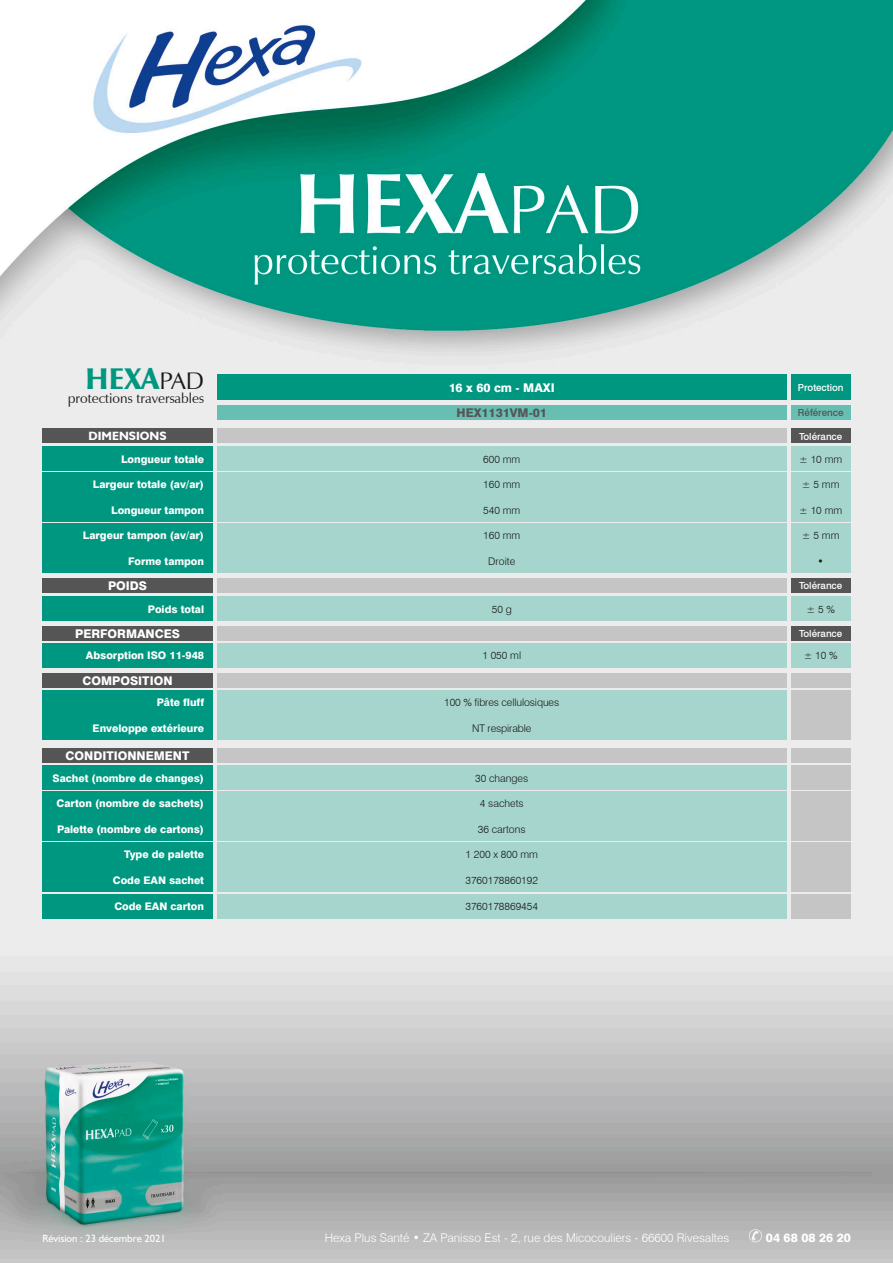
<style>
.page{position:relative;width:893px;height:1263px;background:#fff}
.page>*{position:absolute;margin:0;border:0;box-sizing:border-box;transform-origin:0 0}
.t1{font:900 30px "Zapf Humanist 601 BT";color:#009781}
.t2{font:13.8px "Zapf Humanist 601 BT";color:#191918}
.t3{font:300 12px "Swiss 721 BT";color:#fff}
.Categorie{font:800 12px "Swiss 721 BT";color:#fff}
.Ref{font:800 12px "Swiss 721 BT";color:#555}
.Produit{font:800 12px "Swiss 721 BT";color:#fff}
.t4{font:700 12px "Humanist 521 BT";color:#fff}
.Sous-categorie{font:800 10.5px "Swiss 721 BT";color:#fff}
.Description{font:300 10.5px "Swiss 721 BT";color:#191918}
.t5{font:10.5px "Humanist 521 BT";color:#fff}
.Precision{font:500 9.75px "Swiss 721 BT";color:#fff}
.Precision-2{font:500 9.75px "Swiss 721 BT";color:#555}
.s1{font-weight:400;font-size:24px;color:#191918}
</style>
<div class="page">
<img style="left:0;top:0;width:893px;height:1263px">
<div style="left:43px;top:596px;width:170px;height:25px;background:#009781"></div>
<div style="left:217px;top:596px;width:570px;height:25px;background:#a5d5cd"></div>
<div style="left:791px;top:596px;width:59px;height:25px;background:#a5d5cd"></div>
<div style="left:217px;top:405px;width:570px;height:15px;background:#67bfb3"></div>
<div style="left:791px;top:405px;width:59px;height:15px;background:#67bfb3"></div>
<div style="left:217px;top:374px;width:570px;height:26px;background:#009781"></div>
<div style="left:791px;top:374px;width:59px;height:26px;background:#009781"></div>
<div style="left:43px;top:578px;width:170px;height:15px;background:#555"></div>
<div style="left:217px;top:578px;width:570px;height:15px;background:#c5c5c6"></div>
<div style="left:791px;top:578px;width:59px;height:15px;background:#555"></div>
<div style="left:43px;top:673px;width:170px;height:15px;background:#555"></div>
<div style="left:217px;top:673px;width:570px;height:15px;background:#c5c5c6"></div>
<div style="left:791px;top:673px;width:59px;height:15px;background:#c5c5c6"></div>
<div style="left:43px;top:626px;width:170px;height:15px;background:#555"></div>
<div style="left:217px;top:626px;width:570px;height:15px;background:#c5c5c6"></div>
<div style="left:791px;top:626px;width:59px;height:15px;background:#555"></div>
<div style="left:43px;top:748px;width:170px;height:15px;background:#555"></div>
<div style="left:217px;top:748px;width:570px;height:15px;background:#c5c5c6"></div>
<div style="left:791px;top:748px;width:59px;height:15px;background:#c5c5c6"></div>
<div style="left:43px;top:428px;width:170px;height:15px;background:#555"></div>
<div style="left:217px;top:428px;width:570px;height:15px;background:#c5c5c6"></div>
<div style="left:791px;top:428px;width:59px;height:15px;background:#555"></div>
<div style="left:43px;top:765px;width:170px;height:25px;background:#009781"></div>
<div style="left:217px;top:765px;width:570px;height:25px;background:#a5d5cd"></div>
<div style="left:791px;top:765px;width:59px;height:25px;background:#c5c5c6"></div>
<div style="left:43px;top:816px;width:170px;height:25px;background:#009781"></div>
<div style="left:43px;top:842px;width:170px;height:24px;background:#009781"></div>
<div style="left:217px;top:816px;width:570px;height:25px;background:#a5d5cd"></div>
<div style="left:217px;top:842px;width:570px;height:24px;background:#a5d5cd"></div>
<div style="left:791px;top:816px;width:59px;height:25px;background:#c5c5c6"></div>
<div style="left:791px;top:842px;width:59px;height:24px;background:#c5c5c6"></div>
<div style="left:43px;top:791px;width:170px;height:24px;background:#009781"></div>
<div style="left:217px;top:791px;width:570px;height:24px;background:#a5d5cd"></div>
<div style="left:791px;top:791px;width:59px;height:24px;background:#c5c5c6"></div>
<div style="left:43px;top:643px;width:170px;height:25px;background:#009781"></div>
<div style="left:217px;top:643px;width:570px;height:25px;background:#a5d5cd"></div>
<div style="left:791px;top:643px;width:59px;height:25px;background:#a5d5cd"></div>
<div style="left:43px;top:446px;width:170px;height:25px;background:#009781"></div>
<div style="left:217px;top:446px;width:570px;height:25px;background:#a5d5cd"></div>
<div style="left:791px;top:446px;width:59px;height:25px;background:#a5d5cd"></div>
<div style="left:43px;top:497px;width:170px;height:25px;background:#009781"></div>
<div style="left:217px;top:497px;width:570px;height:25px;background:#a5d5cd"></div>
<div style="left:791px;top:497px;width:59px;height:25px;background:#a5d5cd"></div>
<div style="left:43px;top:549px;width:170px;height:24px;background:#009781"></div>
<div style="left:217px;top:549px;width:570px;height:24px;background:#a5d5cd"></div>
<div style="left:791px;top:549px;width:59px;height:24px;background:#a5d5cd"></div>
<div style="left:43px;top:472px;width:170px;height:24px;background:#009781"></div>
<div style="left:217px;top:472px;width:570px;height:24px;background:#a5d5cd"></div>
<div style="left:791px;top:472px;width:59px;height:24px;background:#a5d5cd"></div>
<div style="left:43px;top:523px;width:170px;height:24px;background:#009781"></div>
<div style="left:217px;top:523px;width:570px;height:24px;background:#a5d5cd"></div>
<div style="left:791px;top:523px;width:59px;height:24px;background:#a5d5cd"></div>
<div style="left:43px;top:690px;width:170px;height:24px;background:#009781"></div>
<div style="left:217px;top:690px;width:570px;height:24px;background:#a5d5cd"></div>
<div style="left:791px;top:690px;width:59px;height:24px;background:#c5c5c6"></div>
<div style="left:43px;top:715px;width:170px;height:25px;background:#009781"></div>
<div style="left:217px;top:715px;width:570px;height:25px;background:#a5d5cd"></div>
<div style="left:791px;top:715px;width:59px;height:25px;background:#c5c5c6"></div>
<div style="left:43px;top:867px;width:170px;height:25px;background:#009781"></div>
<div style="left:217px;top:867px;width:570px;height:25px;background:#a5d5cd"></div>
<div style="left:791px;top:867px;width:59px;height:25px;background:#c5c5c6"></div>
<div style="left:43px;top:894px;width:170px;height:24px;background:#009781"></div>
<div style="left:217px;top:894px;width:570px;height:24px;background:#a5d5cd"></div>
<div style="left:791px;top:894px;width:59px;height:24px;background:#c5c5c6"></div>
<svg style="left:749px;top:1229px;width:13px;height:13px"></svg>
<h1 class="t1" style="left:86px;top:360px;width:120px">HEXA<span class="s1">PAD</span></h1>
<h2 class="t2" style="left:68px;top:390px;width:138px">protections traversables</h2>
<p class="Produit" style="left:449px;top:380px;width:108px">16 x 60 cm - MAXI</p>
<p class="Precision" style="left:798px;top:381px;width:47px">Protection</p>
<p class="Ref" style="left:457px;top:405px;width:92px">HEX1131VM-01</p>
<p class="Precision-2" style="left:798px;top:407px;width:47px">Référence</p>
<p class="t4" style="left:89px;top:429px;width:79px">DIMENSIONS</p>
<p class="Precision" style="left:799px;top:430px;width:45px">Tolérance</p>
<p class="Sous-categorie" style="left:121px;top:453px;width:84px">Longueur totale</p>
<p class="Description" style="left:483px;top:453px;width:39px">600 mm</p>
<p class="Description" style="left:799px;top:453px;width:45px">± 10 mm</p>
<p class="Sous-categorie" style="left:93px;top:478px;width:113px">Largeur totale (av/ar)</p>
<p class="Description" style="left:483px;top:478px;width:39px">160 mm</p>
<p class="Description" style="left:802px;top:478px;width:39px">± 5 mm</p>
<p class="Sous-categorie" style="left:111px;top:504px;width:94px">Longueur tampon</p>
<p class="Description" style="left:483px;top:504px;width:39px">540 mm</p>
<p class="Description" style="left:799px;top:504px;width:45px">± 10 mm</p>
<p class="Sous-categorie" style="left:83px;top:529px;width:123px">Largeur tampon (av/ar)</p>
<p class="Description" style="left:483px;top:529px;width:39px">160 mm</p>
<p class="Description" style="left:802px;top:529px;width:39px">± 5 mm</p>
<p class="Sous-categorie" style="left:128px;top:555px;width:77px">Forme tampon</p>
<p class="Description" style="left:488px;top:555px;width:28px">Droite</p>
<p class="Description" style="left:818px;top:555px;width:8px">•</p>
<p class="Categorie" style="left:108px;top:579px;width:41px">POIDS</p>
<p class="Precision" style="left:799px;top:580px;width:45px">Tolérance</p>
<p class="Sous-categorie" style="left:148px;top:602px;width:58px">Poids total</p>
<p class="Description" style="left:492px;top:602px;width:22px">50 g</p>
<p class="Description" style="left:806px;top:602px;width:30px">± 5 %</p>
<p class="Categorie" style="left:75px;top:627px;width:106px">PERFORMANCES</p>
<p class="Precision" style="left:799px;top:628px;width:45px">Tolérance</p>
<p class="Sous-categorie" style="left:86px;top:649px;width:120px">Absorption ISO 11-948</p>
<p class="Description" style="left:482px;top:649px;width:40px">1 050 ml</p>
<p class="Description" style="left:804px;top:649px;width:36px">± 10 %</p>
<p class="Categorie" style="left:83px;top:673px;width:91px">COMPOSITION</p>
<p class="Sous-categorie" style="left:157px;top:696px;width:49px">Pâte fluff</p>
<p class="Description" style="left:444px;top:696px;width:116px">100 % fibres cellulosiques</p>
<p class="Sous-categorie" style="left:93px;top:721px;width:113px">Enveloppe extérieure</p>
<p class="Description" style="left:472px;top:721px;width:61px">NT respirable</p>
<p class="Categorie" style="left:66px;top:749px;width:125px">CONDITIONNEMENT</p>
<p class="Sous-categorie" style="left:53px;top:771px;width:153px">Sachet (nombre de changes)</p>
<p class="Description" style="left:475px;top:771px;width:55px">30 changes</p>
<p class="Sous-categorie" style="left:57px;top:797px;width:149px">Carton (nombre de sachets)</p>
<p class="Description" style="left:480px;top:797px;width:45px">4 sachets</p>
<p class="Sous-categorie" style="left:57px;top:822px;width:149px">Palette (nombre de cartons)</p>
<p class="Sous-categorie" style="left:124px;top:848px;width:81px">Type de palette</p>
<p class="Description" style="left:478px;top:822px;width:49px">36 cartons</p>
<p class="Description" style="left:465px;top:848px;width:74px">1 200 x 800 mm</p>
<p class="Sous-categorie" style="left:113px;top:874px;width:93px">Code EAN sachet</p>
<p class="Description" style="left:465px;top:874px;width:74px">3760178860192</p>
<p class="Sous-categorie" style="left:114px;top:900px;width:91px">Code EAN carton</p>
<p class="Description" style="left:465px;top:900px;width:74px">3760178869454</p>
<p class="t5" style="left:43px;top:1232px;width:125px">Révision : 23 décembre 2021</p>
<p class="t3" style="left:325px;top:1230px;width:406px">Hexa Plus Santé • ZA Panisso Est - 2, rue des Micocouliers - 66600 Rivesaltes</p>
<p class="Categorie" style="left:766px;top:1230px;width:86px">04 68 08 26 20</p>
</div>
